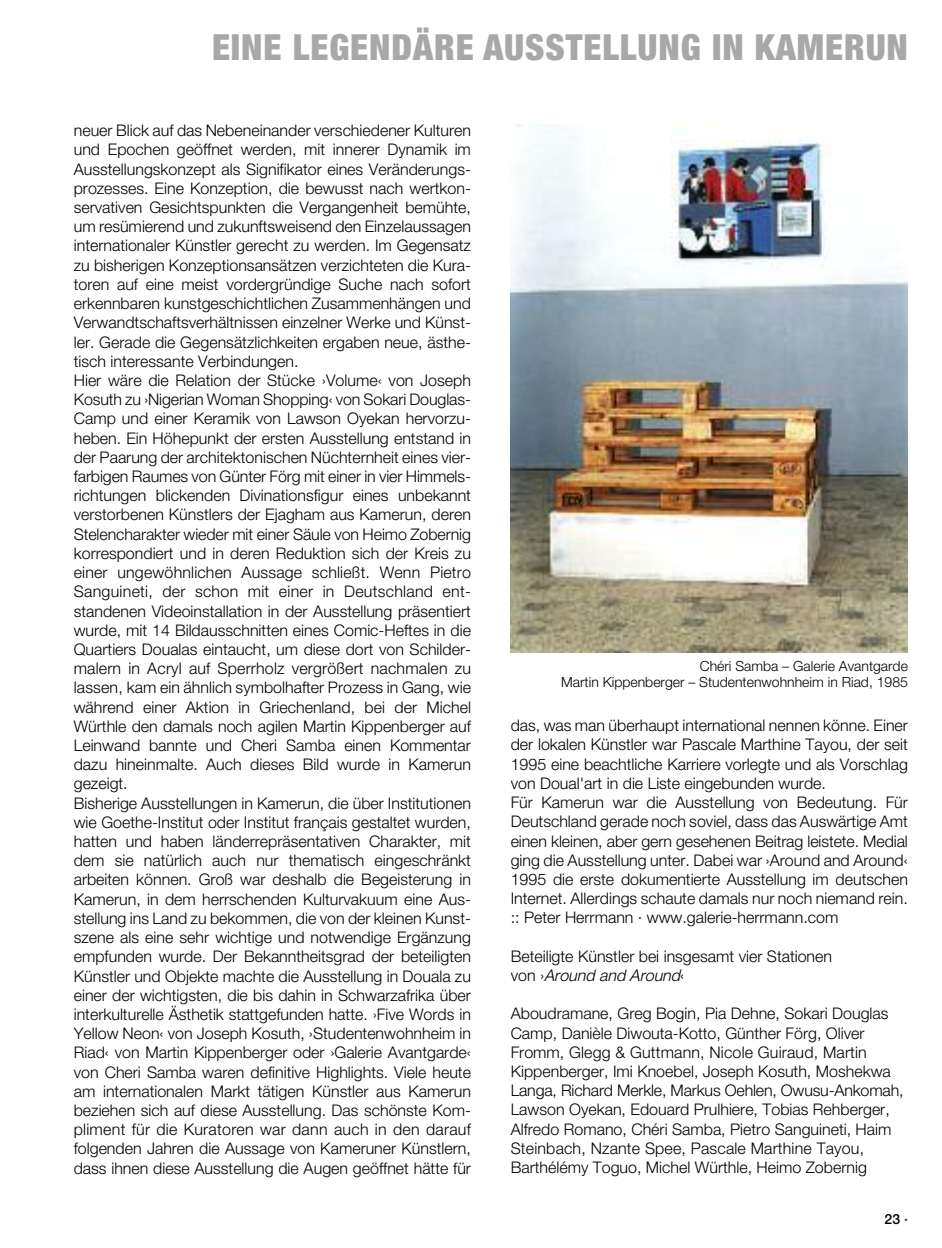
<style>
.page{position:relative;width:942px;height:1248px;background:#fff}
.page>*{position:absolute;margin:0;border:0;box-sizing:border-box;transform-origin:0 0}
.t1{font:900 condensed 36px "Helvetica Neue LT";letter-spacing:.025em;color:#a8a8a8}
.t2{font:300 16px/19.2px "Helvetica Neue";color:#000}
.t3{font:300 14px/16px "Helvetica Neue";color:#000;text-align:right}
.t4{font:500 14px "Helvetica Neue";color:#000}
.s1{font-style:italic}
</style>
<div class="page">
<img style="left:510px;top:125px;width:397px;height:527px">
<p class="t1" style="left:212px;top:34px;width:697px">EINE LEGENDÄRE AUSSTELLUNG IN KAMERUN</p>
<p class="t2" style="left:74px;top:122px;width:398px">neuer Blick auf das Nebeneinander verschiedener Kulturen und Epochen geöffnet werden, mit innerer Dynamik im Ausstellungskonzept als Signifikator eines Veränderungs&shy;prozesses. Eine Konzeption, die bewusst nach wertkon&shy;servativen Gesichtspunkten die Vergangenheit bemühte, um resümierend und zukunftsweisend den Einzelaussagen internationaler Künstler gerecht zu werden. Im Gegensatz zu bisherigen Konzeptionsansätzen verzichteten die Kura&shy;toren auf eine meist vordergründige Suche nach sofort erkennbaren kunstgeschichtlichen Zusammenhängen und Verwandtschaftsverhältnissen einzelner Werke und Künst&shy;ler. Gerade die Gegensätzlichkeiten ergaben neue, ästhe&shy;tisch interessante Verbindungen.<br>Hier wäre die Relation der Stücke ›Volume‹ von Joseph Kosuth zu ›Nigerian Woman Shopping‹ von Sokari Douglas-Camp und einer Keramik von Lawson Oyekan hervorzu&shy;heben. Ein Höhepunkt der ersten Ausstellung entstand in der Paarung der architektonischen Nüchternheit eines vier&shy;farbigen Raumes von Günter Förg mit einer in vier Himmels&shy;richtungen blickenden Divinationsfigur eines unbekannt verstorbenen Künstlers der Ejagham aus Kamerun, deren Stelencharakter wieder mit einer Säule von Heimo Zobernig korrespondiert und in deren Reduktion sich der Kreis zu einer ungewöhnlichen Aussage schließt. Wenn Pietro Sanguineti, der schon mit einer in Deutschland ent&shy;standenen Videoinstallation in der Ausstellung präsentiert wurde, mit 14 Bildausschnitten eines Comic-Heftes in die Quartiers Doualas eintaucht, um diese dort von Schilder&shy;malern in Acryl auf Sperrholz vergrößert nachmalen zu lassen, kam ein ähnlich symbolhafter Prozess in Gang, wie während einer Aktion in Griechenland, bei der Michel Würthle den damals noch agilen Martin Kippenberger auf Leinwand bannte und Cheri Samba einen Kommentar dazu hineinmalte. Auch dieses Bild wurde in Kamerun gezeigt.<br>Bisherige Ausstellungen in Kamerun, die über Institutionen wie Goethe-Institut oder Institut français gestaltet wurden, hatten und haben länderrepräsentativen Charakter, mit dem sie natürlich auch nur thematisch eingeschränkt arbeiten können. Groß war deshalb die Begeisterung in Kamerun, in dem herrschenden Kulturvakuum eine Aus&shy;stellung ins Land zu bekommen, die von der kleinen Kunst&shy;szene als eine sehr wichtige und notwendige Ergänzung empfunden wurde. Der Bekanntheitsgrad der beteiligten Künstler und Objekte machte die Ausstellung in Douala zu einer der wichtigsten, die bis dahin in Schwarzafrika über interkulturelle Ästhetik stattgefunden hatte. ›Five Words in Yellow Neon‹ von Joseph Kosuth, ›Studentenwohnheim in Riad‹ von Martin Kippenberger oder ›Galerie Avantgarde‹ von Cheri Samba waren definitive Highlights. Viele heute am internationalen Markt tätigen Künstler aus Kamerun beziehen sich auf diese Ausstellung. Das schönste Kom&shy;pliment für die Kuratoren war dann auch in den darauf folgenden Jahren die Aussage von Kameruner Künstlern, dass ihnen diese Ausstellung die Augen geöffnet hätte für</p>
<p class="t3" style="left:561px;top:659px;width:348px">Chéri Samba – Galerie Avantgarde<br>Martin Kippenberger – Studentenwohnheim in Riad, 1985</p>
<p class="t2" style="left:510px;top:717px;width:398px">das, was man überhaupt international nennen könne. Einer der lokalen Künstler war Pascale Marthine Tayou, der seit 1995 eine beachtliche Karriere vorlegte und als Vorschlag von Doual'art in die Liste eingebunden wurde.<br>Für Kamerun war die Ausstellung von Bedeutung. Für Deutschland gerade noch soviel, dass das Auswärtige Amt einen kleinen, aber gern gesehenen Beitrag leistete. Medial ging die Ausstellung unter. Dabei war ›Around and Around‹ 1995 die erste dokumentierte Ausstellung im deutschen Internet. Allerdings schaute damals nur noch niemand rein. :: Peter Herrmann · www.galerie-herrmann.com</p>
<p class="t2" style="left:510px;top:947px;width:323px">Beteiligte Künstler bei insgesamt vier Stationen v o n › <span class="s1">Around and Around</span>‹</p>
<p class="t2" style="left:510px;top:1005px;width:394px">Aboudramane, Greg Bogin, Pia Dehne, Sokari Douglas Camp, Danièle Diwouta-Kotto, Günther Förg, Oliver Fromm, Glegg &amp; Guttmann, Nicole Guiraud, Martin Kippenberger, Imi Knoebel, Joseph Kosuth, Moshekwa Langa, Richard Merkle, Markus Oehlen, Owusu-Ankomah, Lawson Oyekan, Edouard Prulhiere, Tobias Rehberger, Alfredo Romano, Chéri Samba, Pietro Sanguineti, Haim Steinbach, Nzante Spee, Pascale Marthine Tayou, Barthélémy Toguo, Michel Würthle, Heimo Zobernig</p>
<p class="t4" style="left:884px;top:1213px;width:25px">23 ·</p>
</div>
